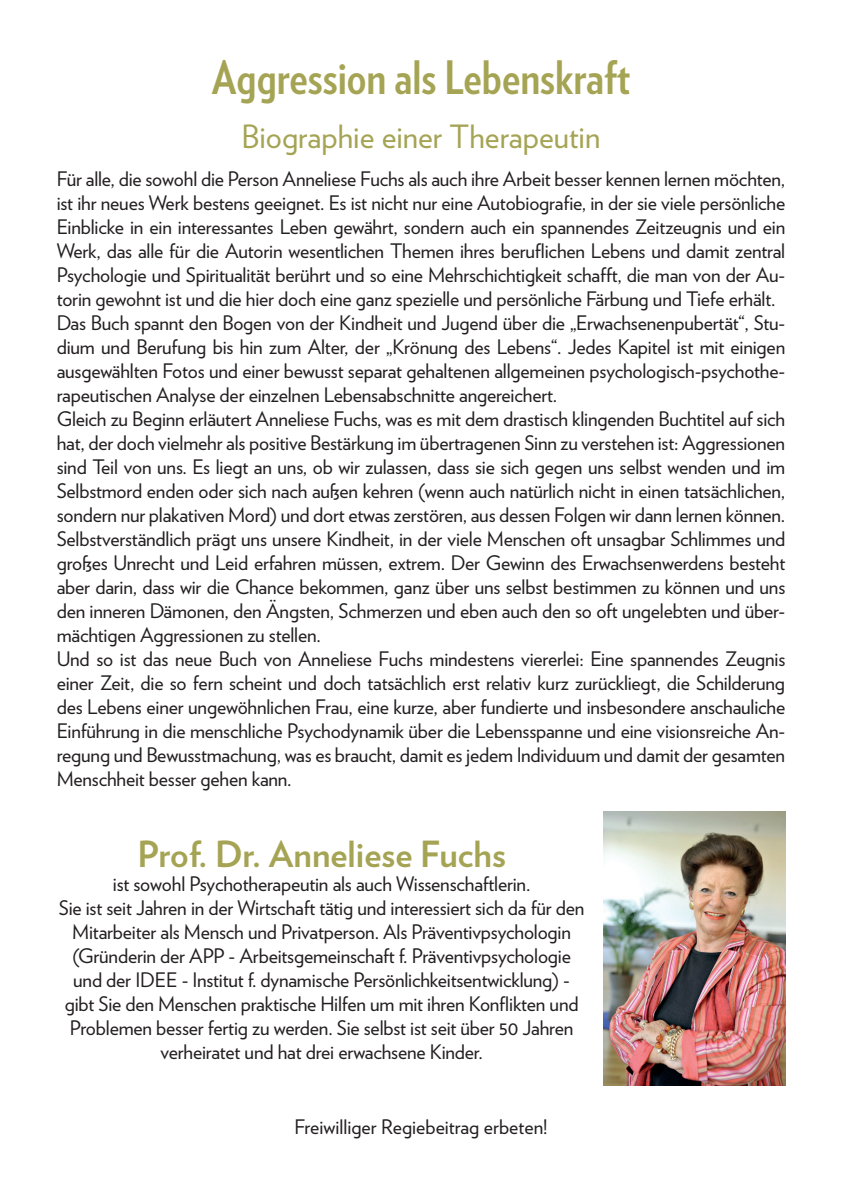
<style>
.page{position:relative;width:842px;height:1191px;background:#fff}
.page>*{position:absolute;margin:0;border:0;box-sizing:border-box;transform-origin:0 0}
.t1{font:700 46px "Verlag Condensed";color:#a5a454}
.t2{font:700 36px "Verlag";color:#a5a454}
.t3{font:32px "Verlag";color:#a5a454}
.t4{font:20px/24px "Verlag";letter-spacing:-.01em;color:#231f20;text-align:justify}
</style>
<div class="page">
<img style="left:604px;top:812px;width:181px;height:273px">
<p class="t1" style="left:212px;top:43px;width:420px">Aggression als Lebenskraft</p>
<p class="t3" style="left:242px;top:112px;width:360px">Biographie einer Therapeutin</p>
<p class="t4" style="left:57px;top:166px;width:730px">Für alle, die sowohl die Person Anneliese Fuchs als auch ihre Arbeit besser kennen lernen möchten, ist ihr neues Werk bestens geeignet. Es ist nicht nur eine Autobiografie, in der sie viele persönliche Einblicke in ein interessantes Leben gewährt, sondern auch ein spannendes Zeitzeugnis und ein Werk, das alle für die Autorin wesentlichen Themen ihres beruflichen Lebens und damit zentral Psychologie und Spiritualität berührt und so eine Mehrschichtigkeit schafft, die man von der Au&shy;torin gewohnt ist und die hier doch eine ganz spezielle und persönliche Färbung und Tiefe erhält.</p>
<p class="t4" style="left:57px;top:310px;width:730px">Das Buch spannt den Bogen von der Kindheit und Jugend über die „Erwachsenenpubertät“, Stu&shy;dium und Berufung bis hin zum Alter, der „Krönung des Lebens“. Jedes Kapitel ist mit einigen ausgewählten Fotos und einer bewusst separat gehaltenen allgemeinen psychologisch-psychothe&shy;rapeutischen Analyse der einzelnen Lebensabschnitte angereichert.</p>
<p class="t4" style="left:57px;top:406px;width:730px">Gleich zu Beginn erläutert Anneliese Fuchs, was es mit dem drastisch klingenden Buchtitel auf sich hat, der doch vielmehr als positive Bestärkung im übertragenen Sinn zu verstehen ist: Aggressionen sind Teil von uns. Es liegt an uns, ob wir zulassen, dass sie sich gegen uns selbst wenden und im Selbstmord enden oder sich nach außen kehren (wenn auch natürlich nicht in einen tatsächlichen, sondern nur plakativen Mord) und dort etwas zerstören, aus dessen Folgen wir dann lernen können.<br>Selbstverständlich prägt uns unsere Kindheit, in der viele Menschen oft unsagbar Schlimmes und großes Unrecht und Leid erfahren müssen, extrem. Der Gewinn des Erwachsenwerdens besteht aber darin, dass wir die Chance bekommen, ganz über uns selbst bestimmen zu können und uns den inneren Dämonen, den Ängsten, Schmerzen und eben auch den so oft ungelebten und über&shy;mächtigen Aggressionen zu stellen.</p>
<p class="t4" style="left:57px;top:646px;width:730px">Und so ist das neue Buch von Anneliese Fuchs mindestens viererlei: Eine spannendes Zeugnis einer Zeit, die so fern scheint und doch tatsächlich erst relativ kurz zurückliegt, die Schilderung des Lebens einer ungewöhnlichen Frau, eine kurze, aber fundierte und insbesondere anschauliche Einführung in die menschliche Psychodynamik über die Lebensspanne und eine visionsreiche An&shy;regung und Bewusstmachung, was es braucht, damit es jedem Individuum und damit der gesamten Menschheit besser gehen kann.</p>
<p class="t2" style="left:137px;top:825px;width:370px">Prof. Dr. Anneliese Fuchs</p>
<p class="t4" style="left:113px;top:870px;width:419px">ist sowohl Psychotherapeutin als auch Wissenschaftlerin.</p>
<p class="t4" style="left:59px;top:894px;width:527px;text-align:center">Sie ist seit Jahren in der Wirtschaft tätig und interessiert sich da für den Mitarbeiter als Mensch und Privatperson. Als Präventivpsychologin (Gründerin der APP - Arbeitsgemeinschaft f. Präventivpsychologie und der IDEE - Institut f. dynamische Persönlichkeitsentwicklung) - gibt Sie den Menschen praktische Hilfen um mit ihren Konflikten und Problemen besser fertig zu werden. Sie selbst ist seit über 50 Jahren verheiratet und hat drei erwachsene Kinder.</p>
<p class="t4" style="left:294px;top:1114px;width:255px">Freiwilliger Regiebeitrag erbeten!</p>
</div>
